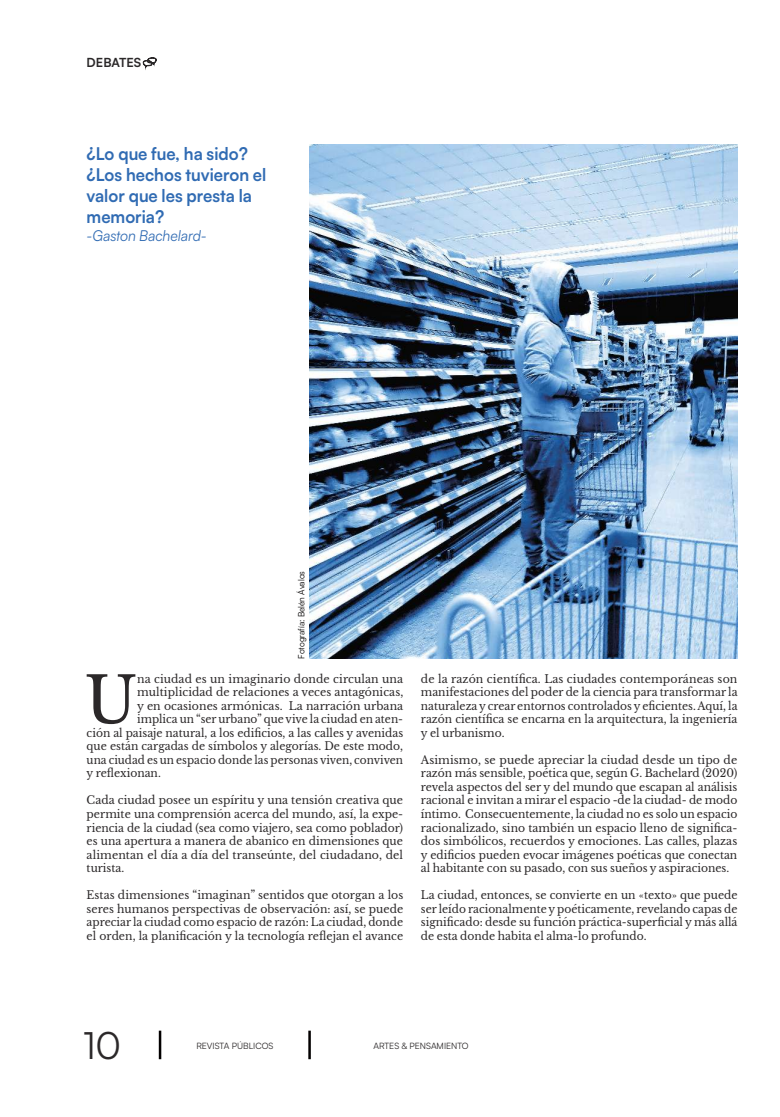
<style>
.page{position:relative;width:780px;height:1117px;background:#fff}
.page>*{position:absolute;margin:0;border:0;box-sizing:border-box;transform-origin:0 0}
.t1{font:63.88px "Libre Baskerville";color:#2b2829;scale:.95 1}
.t2{font:37.5px "Satoshi";color:#2b2829}
.t3{font:700 17.5px/21px "Satoshi";color:#306bb3;scale:.95 1}
.t4{font:italic 15px "Satoshi";color:#306bb3;scale:.95 1}
.t5{font:700 12.5px "Satoshi";color:#2b2829}
.t6{font:11.25px/13.5px "Libre Baskerville";color:#2b2829;text-align:justify}
.t7{font:11.25px/13.5px "Libre Baskerville";color:#2b2829;text-align:justify;scale:.95 1}
.t8{font:11.25px/13.5px "Libre Baskerville";color:#2b2829;text-align:justify;scale:.96 1}
.t9{font:11.25px "Libre Baskerville";color:#2b2829;scale:.93 1}
.t10{font:11.25px "Libre Baskerville";color:#2b2829;scale:.94 1}
.t11{font:8.75px "Satoshi";color:#2b2829}
.t12{font:8.75px "Satoshi";color:#030000;scale:.95 1}
</style>
<div class="page">
<hr style="left:308px;top:1030px;width:3px;height:28px;background:#030000">
<hr style="left:159px;top:1030px;width:2px;height:28px;background:#030000">
<svg style="left:143px;top:57px;width:13px;height:13px"></svg>
<img style="left:309px;top:144px;width:428px;height:514px">
<p class="t5" style="left:87px;top:55px;width:56px">DEBATES</p>
<h3 class="t3" style="left:87px;top:144px;width:191px">¿Lo que fue, ha sido? ¿Los hechos tuvieron el valor que les presta la memoria?</h3>
<h3 class="t4" style="left:87px;top:228px;width:128px">-Gaston Bachelard-</h3>
<p class="t12" style="left:296px;top:658px;width:93px;rotate:-90deg">Fotografía: Belén Ávalos</p>
<h1 class="t1" style="left:85px;top:662px;width:56px">U</h1>
<p class="t6" style="left:137px;top:672px;width:267px">na ciudad es un imaginario donde circulan una</p>
<p class="t6" style="left:137px;top:685px;width:267px">multiplicidad de relaciones a veces antagónicas,</p>
<p class="t6" style="left:137px;top:699px;width:267px">y en ocasiones armónicas. La narración urbana</p>
<p class="t10" style="left:137px;top:712px;width:284px">implica un “ser urbano” que vive la ciudad en aten-</p>
<p class="t7" style="left:87px;top:726px;width:334px">ción al paisaje natural, a los edi昀椀cios, a las calles y avenidas</p>
<p class="t7" style="left:87px;top:739px;width:334px">que están cargadas de símbolos y alegorías. De este modo,</p>
<p class="t9" style="left:87px;top:753px;width:342px">una ciudad es un espacio donde las personas viven, conviven</p>
<p class="t7" style="left:87px;top:766px;width:80px">y re昀氀exionan.</p>
<p class="t8" style="left:87px;top:793px;width:331px">Cada ciudad posee un espíritu y una tensión creativa que permite una comprensión acerca del mundo, así, la expe&shy;riencia de la ciudad (sea como viajero, sea como poblador) es una apertura a manera de abanico en dimensiones que alimentan el día a día del transeúnte, del ciudadano, del turista.</p>
<p class="t6" style="left:87px;top:888px;width:318px">Estas dimensiones “imaginan” sentidos que otorgan a los seres humanos perspectivas de observación: así, se puede apreciar la ciudad como espacio de razón: La ciudad, donde el orden, la plani昀椀cación y la tecnología re昀氀ejan el avance</p>
<p class="t6" style="left:421px;top:672px;width:318px">de la razón cientí昀椀ca. Las ciudades contemporáneas son manifestaciones del poder de la ciencia para transformar la naturaleza y crear entornos controlados y e昀椀cientes. Aquí, la razón cientí昀椀ca se encarna en la arquitectura, la ingeniería y el urbanismo.</p>
<p class="t6" style="left:421px;top:753px;width:318px">Asimismo, se puede apreciar la ciudad desde un tipo de razón más sensible, poética que, según G. Bachelard (2020) revela aspectos del ser y del mundo que escapan al análisis racional e invitan a mirar el espacio -de la ciudad- de modo íntimo. Consecuentemente, la ciudad no es solo un espacio racionalizado, sino también un espacio lleno de signi昀椀ca&shy;dos simbólicos, recuerdos y emociones. Las calles, plazas y edi昀椀cios pueden evocar imágenes poéticas que conectan al habitante con su pasado, con sus sueños y aspiraciones.</p>
<p class="t7" style="left:421px;top:888px;width:335px">La ciudad, entonces, se convierte en un «texto» que puede ser leído racionalmente y poéticamente, revelando capas de signi昀椀cado: desde su función práctica-super昀椀cial y más allá de esta donde habita el alma-lo profundo.</p>
<h2 class="t2" style="left:83px;top:1025px;width:40px">10</h2>
<p class="t11" style="left:373px;top:1041px;width:97px">ARTES &amp; PENSAMIENTO</p>
<p class="t11" style="left:196px;top:1041px;width:79px">REVISTA PÚBLICOS</p>
</div>
